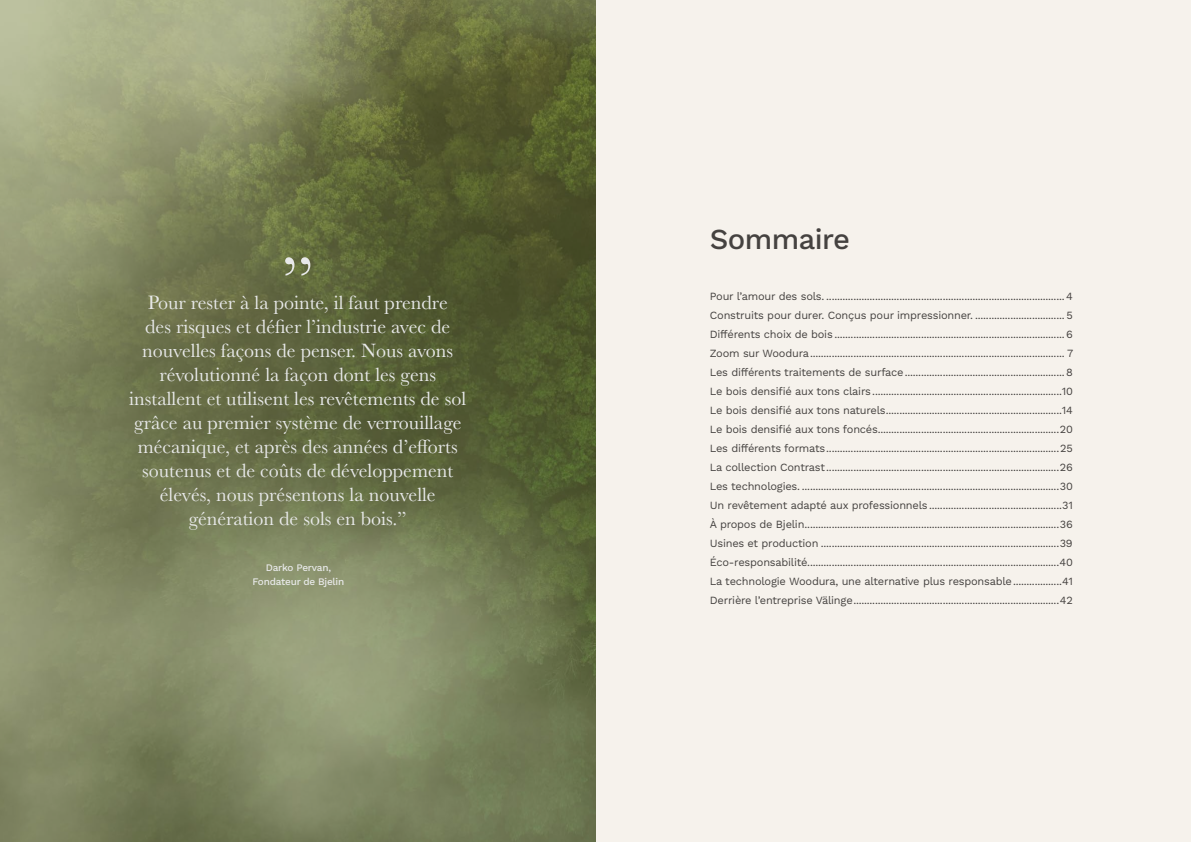
<style>
.page{position:relative;width:1191px;height:842px;background:#f6f2ec}
.page>*{position:absolute;margin:0;border:0;box-sizing:border-box;transform-origin:0 0}
.t1{font:500 29px "Work Sans";letter-spacing:-.02em;color:#454240}
.t2{font:20px/24px "Baskerville";color:#e8e9e9;text-align:center}
.t3{font:11px/19px "Work Sans";letter-spacing:-.02em;color:#454240;text-align:justify}
.t4{font:10px/14px "Work Sans";letter-spacing:-.02em;color:#e8e9e9;text-align:center}
</style>
<div class="page">
<svg style="left:0;top:0;width:595px;height:842px;background:#767d55"></svg>
<svg style="left:285px;top:257px;width:25px;height:19px"></svg>
<p class="t2" style="left:129px;top:291px;width:338px">Pour rester à la pointe, il faut prendre<br>des risques et défier l’industrie avec de nouvelles façons de penser. Nous avons révolutionné la façon dont les gens installent et utilisent les revêtements de sol grâce au premier système de verrouillage mécanique, et après des années d’efforts soutenus et de coûts de développement élevés, nous présentons la nouvelle génération de sols en bois.”</p>
<p class="t4" style="left:253px;top:560px;width:93px">Darko Pervan,<br>Fondateur de Bjelin</p>
<h1 class="t1" style="left:710px;top:222px;width:142px">Sommaire</h1>
<p class="t3" style="left:710px;top:287px;width:365px">Pour l’amour des sols. ........................................................................................4<br>Construits pour durer. Conçus pour impressionner. ................................. 5<br>Différents choix de bois .....................................................................................6<br>Zoom sur Woodura.............................................................................................. 7<br>Les différents traitements de surface...........................................................8<br>Le bois densifié aux tons clairs......................................................................10<br>Le bois densifié aux tons naturels.................................................................14<br>Le bois densifié aux tons foncés...................................................................20<br>Les différents formats......................................................................................25<br>La collection Contrast......................................................................................26<br>Les technologies. ...............................................................................................30<br>Un revêtement adapté aux professionnels .................................................31<br>À propos de Bjelin..............................................................................................36<br>Usines et production ........................................................................................39<br>Éco-responsabilité.............................................................................................40<br>La technologie Woodura, une alternative plus responsable</p>
<p class="t3" style="left:710px;top:572px;width:364px;text-align:right">41<br>Derrière l’entreprise Välinge............................................................................42</p>
</div>
